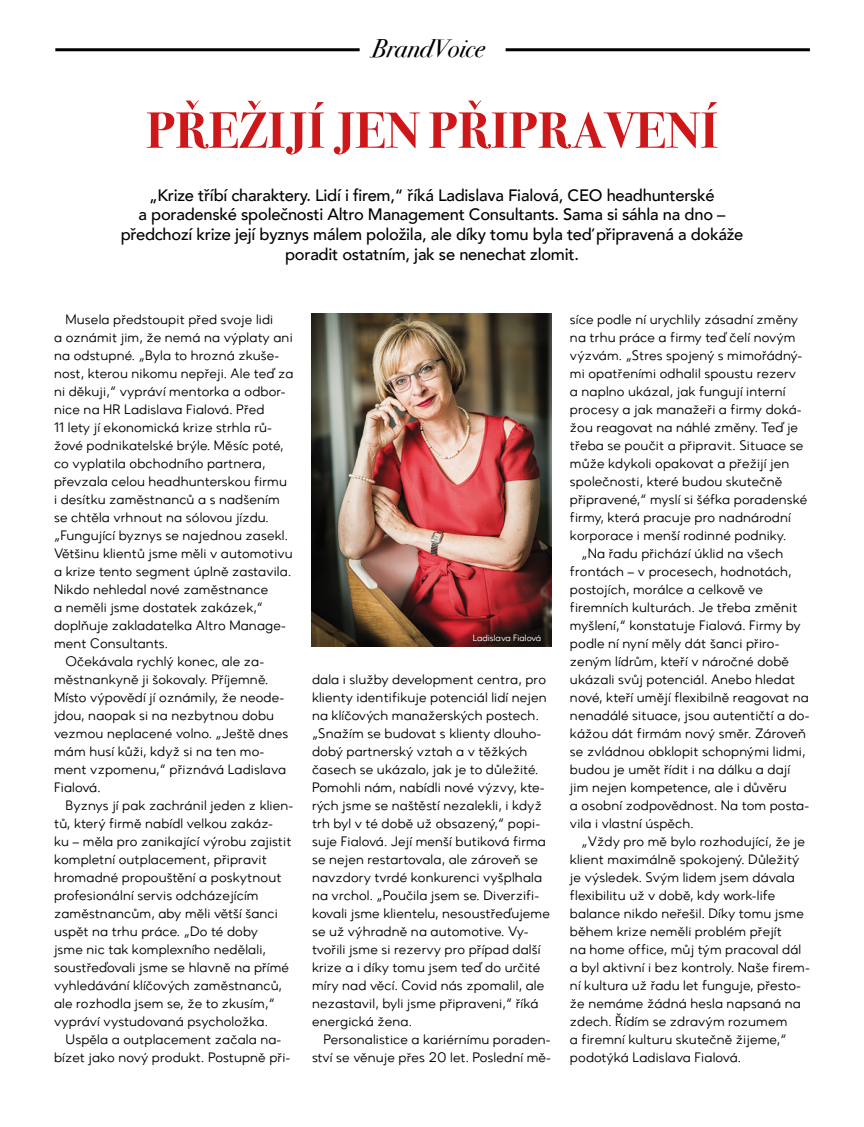
<style>
.page{position:relative;width:864px;height:1127px;background:#fff}
.page>*{position:absolute;margin:0;border:0;box-sizing:border-box;transform-origin:0 0}
.t1{font:700 51px "Bodoni Svty Two ITCTT";letter-spacing:.01em;color:#cd1719}
.t2{font:italic 25.5px "Bodoni Svty Two ITCTT";color:#000}
.t3{font:500 16.5px/19.8px "Avenir";letter-spacing:-.015em;color:#000;text-align:center}
.t4{font:13.5px/18px "Zirkel";letter-spacing:.01em;color:#000}
.t5{font:9px "Zirkel";color:#fff}
</style>
<div class="page">
<hr style="left:55px;top:48px;width:304px;height:3px;background:#000">
<hr style="left:505px;top:48px;width:304px;height:3px;background:#000">
<img style="left:311px;top:313px;width:240px;height:334px">
<h2 class="t2" style="left:371px;top:26px;width:114px">BrandVoice</h2>
<h1 class="t1" style="left:146px;top:88px;width:573px">PŘEŽIJÍ JEN PŘIPRAVENÍ</h1>
<p class="t3" style="left:121px;top:184px;width:624px">„Krize tříbí charaktery. Lidí i firem,“ říká Ladislava Fialová, CEO headhunterské<br>a poradenské společnosti Altro Management Consultants. Sama si sáhla na dno – předchozí krize její byznys málem položila, ale díky tomu byla teď připravená a dokáže poradit ostatním, jak se nenechat zlomit.</p>
<p class="t4" style="left:65px;top:310px;width:209px">Musela předstoupit před svoje lidi</p>
<p class="t4" style="left:54px;top:328px;width:240px">a oznámit jim, že nemá na výplaty ani</p>
<p class="t4" style="left:54px;top:346px;width:227px">na odstupné. „Byla to hrozná zkuše-</p>
<p class="t4" style="left:54px;top:364px;width:241px">nost, kterou nikomu nepřeji. Ale teď za</p>
<p class="t4" style="left:54px;top:382px;width:233px">ni děkuji,“ vypráví mentorka a odbor-</p>
<p class="t4" style="left:54px;top:400px;width:212px">nice na HR Ladislava Fialová. Před</p>
<p class="t4" style="left:54px;top:418px;width:219px">11 lety jí ekonomická krize strhla rů-</p>
<p class="t4" style="left:54px;top:436px;width:231px">žové podnikatelské brýle. Měsíc poté,</p>
<p class="t4" style="left:54px;top:454px;width:213px">co vyplatila obchodního partnera,</p>
<p class="t4" style="left:54px;top:472px;width:234px">převzala celou headhunterskou firmu</p>
<p class="t4" style="left:54px;top:490px;width:227px">i desítku zaměstnanců a s nadšením</p>
<p class="t4" style="left:54px;top:508px;width:216px">se chtěla vrhnout na sólovou jízdu.</p>
<p class="t4" style="left:54px;top:526px;width:235px">„Fungující byznys se najednou zasekl.</p>
<p class="t4" style="left:54px;top:544px;width:240px">Většinu klientů jsme měli v automotivu</p>
<p class="t4" style="left:54px;top:562px;width:238px">a krize tento segment úplně zastavila.</p>
<p class="t4" style="left:54px;top:580px;width:216px">Nikdo nehledal nové zaměstnance</p>
<p class="t4" style="left:54px;top:598px;width:210px">a neměli jsme dostatek zakázek,“</p>
<p class="t4" style="left:54px;top:616px;width:233px">doplňuje zakladatelka Altro Manage-</p>
<p class="t4" style="left:54px;top:634px;width:115px">ment Consultants.</p>
<p class="t4" style="left:65px;top:652px;width:200px">Očekávala rychlý konec, ale za-</p>
<p class="t4" style="left:54px;top:670px;width:216px">městnankyně ji šokovaly. Příjemně.</p>
<p class="t4" style="left:54px;top:688px;width:232px">Místo výpovědí jí oznámily, že neode-</p>
<p class="t4" style="left:54px;top:706px;width:221px">jdou, naopak si na nezbytnou dobu</p>
<p class="t4" style="left:54px;top:724px;width:236px">vezmou neplacené volno. „Ještě dnes</p>
<p class="t4" style="left:54px;top:742px;width:212px">mám husí kůži, když si na ten mo-</p>
<p class="t4" style="left:54px;top:760px;width:233px">ment vzpomenu,“ přiznává Ladislava</p>
<p class="t4" style="left:54px;top:778px;width:48px">Fialová.</p>
<p class="t4" style="left:65px;top:796px;width:229px">Byznys jí pak zachránil jeden z klien-</p>
<p class="t4" style="left:54px;top:814px;width:220px">tů, který firmě nabídl velkou zakáz-</p>
<p class="t4" style="left:54px;top:832px;width:239px">ku – měla pro zanikající výrobu zajistit</p>
<p class="t4" style="left:54px;top:850px;width:214px">kompletní outplacement, připravit</p>
<p class="t4" style="left:54px;top:868px;width:229px">hromadné propouštění a poskytnout</p>
<p class="t4" style="left:54px;top:886px;width:206px">profesionální servis odcházejícím</p>
<p class="t4" style="left:54px;top:904px;width:225px">zaměstnancům, aby měli větší šanci</p>
<p class="t4" style="left:54px;top:922px;width:205px">uspět na trhu práce. „Do té doby</p>
<p class="t4" style="left:54px;top:940px;width:213px">jsme nic tak komplexního nedělali,</p>
<p class="t4" style="left:54px;top:958px;width:236px">soustřeďovali jsme se hlavně na přímé</p>
<p class="t4" style="left:54px;top:976px;width:229px">vyhledávání klíčových zaměstnanců,</p>
<p class="t4" style="left:54px;top:994px;width:222px">ale rozhodla jsem se, že to zkusím,“</p>
<p class="t4" style="left:54px;top:1012px;width:215px">vypráví vystudovaná psycholožka.</p>
<p class="t4" style="left:65px;top:1030px;width:217px">Uspěla a outplacement začala na-</p>
<p class="t4" style="left:54px;top:1048px;width:238px">bízet jako nový produkt. Postupně při-</p>
<p class="t5" style="left:472px;top:633px;width:70px">Ladislava Fialová</p>
<p class="t4" style="left:312px;top:670px;width:239px">dala i služby development centra, pro klienty identifikuje potenciál lidí nejen na klíčových manažerských postech. „Snažím se budovat s klienty dlouho&shy;dobý partnerský vztah a v těžkých časech se ukázalo, jak je to důležité.<br>Pomohli nám, nabídli nové výzvy, kte&shy;rých jsme se naštěstí nezalekli, i když trh byl v té době už obsazený,“ popi&shy;suje Fialová. Její menší butiková firma se nejen restartovala, ale zároveň se navzdory tvrdé konkurenci vyšplhala na vrchol. „Poučila jsem se. Diverzifi&shy;kovali jsme klientelu, nesoustřeďujeme se už výhradně na automotive. Vy&shy;tvořili jsme si rezervy pro případ další krize a i díky tomu jsem teď do určité míry nad věcí. Covid nás zpomalil, ale nezastavil, byli jsme připraveni,“ říká energická žena.</p>
<p class="t4" style="left:312px;top:1030px;width:240px;text-align:right">Personalistice a kariérnímu poraden&shy;ství se věnuje přes 20 let. Poslední mě-</p>
<p class="t4" style="left:569px;top:310px;width:230px">síce podle ní urychlily zásadní změny</p>
<p class="t4" style="left:569px;top:328px;width:227px">na trhu práce a firmy teď čelí novým</p>
<p class="t4" style="left:569px;top:346px;width:234px">výzvám. „Stres spojený s mimořádný-</p>
<p class="t4" style="left:569px;top:364px;width:227px">mi opatřeními odhalil spoustu rezerv</p>
<p class="t4" style="left:569px;top:382px;width:217px">a naplno ukázal, jak fungují interní</p>
<p class="t4" style="left:569px;top:400px;width:233px">procesy a jak manažeři a firmy doká-</p>
<p class="t4" style="left:569px;top:418px;width:229px">žou reagovat na náhlé změny. Teď je</p>
<p class="t4" style="left:569px;top:436px;width:235px">třeba se poučit a připravit. Situace se</p>
<p class="t4" style="left:569px;top:454px;width:221px">může kdykoli opakovat a přežijí jen</p>
<p class="t4" style="left:569px;top:472px;width:214px">společnosti, které budou skutečně</p>
<p class="t4" style="left:569px;top:490px;width:239px">připravené,“ myslí si šéfka poradenské</p>
<p class="t4" style="left:569px;top:508px;width:222px">firmy, která pracuje pro nadnárodní</p>
<p class="t4" style="left:569px;top:526px;width:218px">korporace i menší rodinné podniky.</p>
<p class="t4" style="left:581px;top:544px;width:203px">„Na řadu přichází úklid na všech</p>
<p class="t4" style="left:569px;top:562px;width:223px">frontách – v procesech, hodnotách,</p>
<p class="t4" style="left:569px;top:580px;width:194px">postojích, morálce a celkově ve</p>
<p class="t4" style="left:569px;top:598px;width:229px">firemních kulturách. Je třeba změnit</p>
<p class="t4" style="left:569px;top:616px;width:232px">myšlení,“ konstatuje Fialová. Firmy by</p>
<p class="t4" style="left:569px;top:634px;width:211px">podle ní nyní měly dát šanci přiro-</p>
<p class="t4" style="left:569px;top:652px;width:220px">zeným lídrům, kteří v náročné době</p>
<p class="t4" style="left:569px;top:670px;width:227px">ukázali svůj potenciál. Anebo hledat</p>
<p class="t4" style="left:569px;top:688px;width:240px">nové, kteří umějí flexibilně reagovat na</p>
<p class="t4" style="left:569px;top:706px;width:241px">nenadálé situace, jsou autentičtí a do-</p>
<p class="t4" style="left:569px;top:724px;width:237px">kážou dát firmám nový směr. Zároveň</p>
<p class="t4" style="left:569px;top:742px;width:237px">se zvládnou obklopit schopnými lidmi,</p>
<p class="t4" style="left:569px;top:760px;width:222px">budou je umět řídit i na dálku a dají</p>
<p class="t4" style="left:569px;top:778px;width:218px">jim nejen kompetence, ale i důvěru</p>
<p class="t4" style="left:569px;top:796px;width:241px">a osobní zodpovědnost. Na tom posta-</p>
<p class="t4" style="left:569px;top:814px;width:125px">vila i vlastní úspěch.</p>
<p class="t4" style="left:581px;top:832px;width:225px">„Vždy pro mě bylo rozhodující, že je</p>
<p class="t4" style="left:569px;top:850px;width:231px">klient maximálně spokojený. Důležitý</p>
<p class="t4" style="left:569px;top:868px;width:226px">je výsledek. Svým lidem jsem dávala</p>
<p class="t4" style="left:569px;top:886px;width:207px">flexibilitu už v době, kdy work-life</p>
<p class="t4" style="left:569px;top:904px;width:235px">balance nikdo neřešil. Díky tomu jsme</p>
<p class="t4" style="left:569px;top:922px;width:213px">během krize neměli problém přejít</p>
<p class="t4" style="left:569px;top:940px;width:233px">na home office, můj tým pracoval dál</p>
<p class="t4" style="left:569px;top:958px;width:241px">a byl aktivní i bez kontroly. Naše firem-</p>
<p class="t4" style="left:569px;top:976px;width:232px">ní kultura už řadu let funguje, přesto-</p>
<p class="t4" style="left:569px;top:994px;width:232px">že nemáme žádná hesla napsaná na</p>
<p class="t4" style="left:569px;top:1012px;width:219px">zdech. Řídím se zdravým rozumem</p>
<p class="t4" style="left:569px;top:1030px;width:218px">a firemní kulturu skutečně žijeme,“</p>
<p class="t4" style="left:569px;top:1048px;width:172px">podotýká Ladislava Fialová.</p>
</div>
